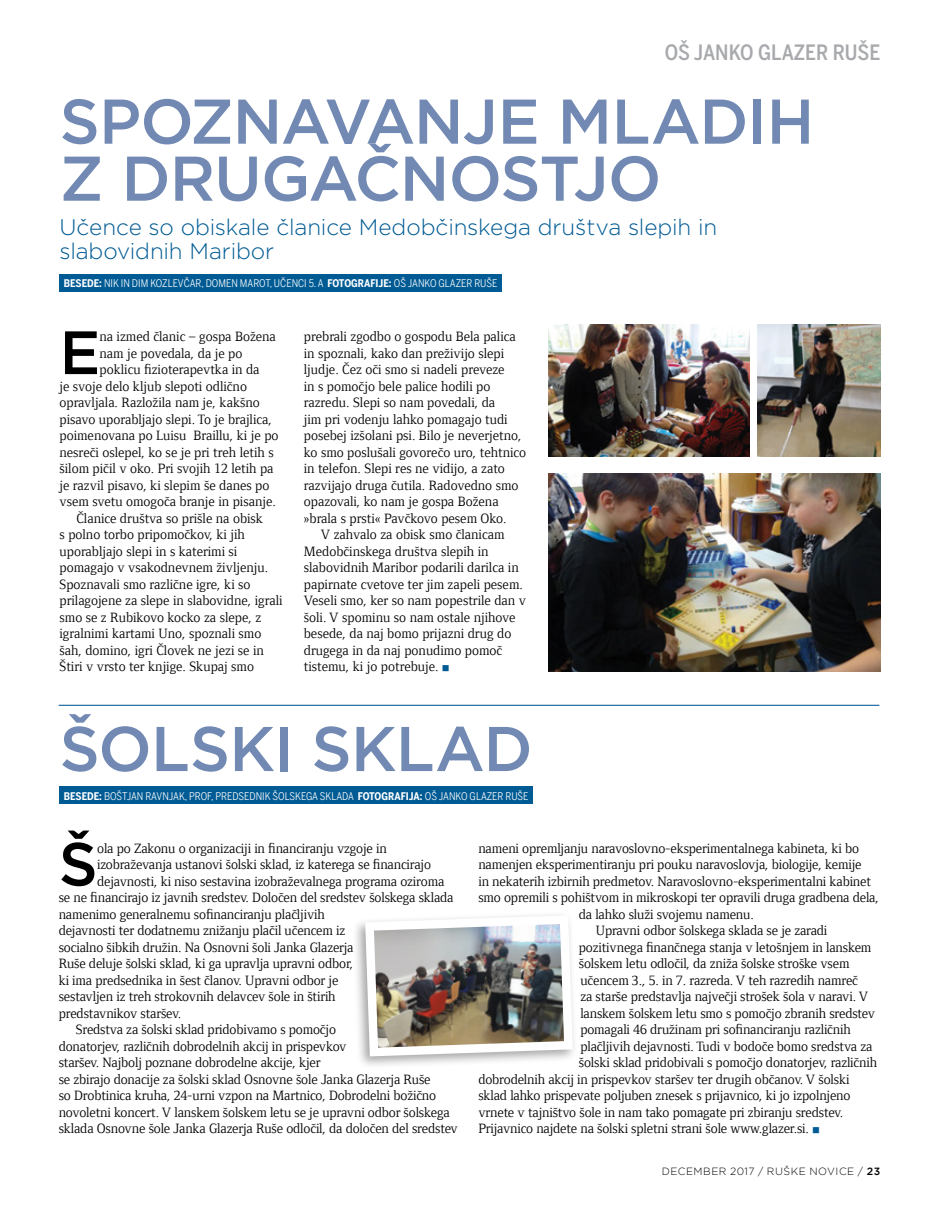
<style>
.page{position:relative;width:944px;height:1212px;background:#fff}
.page>*{position:absolute;margin:0;border:0;box-sizing:border-box;transform-origin:0 0}
.t1{font:500 63px "Gotham";letter-spacing:-.02em;color:#7189b3}
.t2{font:500 61.05px "Gotham";color:#000}
.t3{font:300 22.5px/24px "Gotham";letter-spacing:-.005em;color:#005b94}
.t4{font:500 21px "Benton Sans Cond";color:#a7a9ac}
.t5{font:13.8px "Foundry Form Serif";letter-spacing:-.01em;color:#000}
.t6{font:10.5px "Benton Sans Cond";color:#fff}
.t7{font:300 10.5px "Gotham";letter-spacing:.045em;color:#000}
.s1{font-weight:700}
.s2{color:#005b94}
.s3{font-weight:500}
</style>
<div class="page">
<img style="left:548px;top:325px;width:201px;height:132px">
<img style="left:758px;top:325px;width:122px;height:132px">
<img style="left:548px;top:473px;width:332px;height:198px">
<hr style="left:59px;top:705px;width:820px;height:1px;background:#005b94">
<div style="left:60px;top:274px;width:442px;height:18px;background:#005b94"></div>
<div style="left:60px;top:787px;width:473px;height:17px;background:#005b94"></div>
<div style="left:352px;top:910px;width:226px;height:159px;background:#000;opacity:.35"></div>
<img style="left:361px;top:911px;width:216px;height:150px">
<p class="t4" style="left:665px;top:40px;width:217px">OŠ JANKO GLAZER RUŠE</p>
<p class="t1" style="left:60px;top:80px;width:217px">SPOZNAVANJE</p>
<p class="t1" style="left:557px;top:80px;width:41px">MLADI</p>
<p class="t1" style="left:767px;top:80px;width:49px">H</p>
<p class="t1" style="left:60px;top:137px;width:603px">Z DRUGAČNOSTJO</p>
<p class="t3" style="left:60px;top:214px;width:659px">Učence so obiskale članice Medobčinskega društva slepih in slabovidnih Maribor</p>
<p class="t6" style="left:64px;top:277px;width:361px"><span class="s1">BESEDE:</span> NIK IN DIM KOZLEVČAR, DOMEN MAROT, UČENCI 5. A <span class="s1">FOTOGRAFIJE:</span> OŠ JANKO</p>
<p class="t6" style="left:439px;top:277px;width:24px">GLAZER</p>
<p class="t6" style="left:475px;top:277px;width:25px">RUŠE</p>
<p class="t2" style="left:60px;top:313px;width:42px">E</p>
<p class="t5" style="left:99px;top:329px;width:178px">na izmed članic – gospa Božena</p>
<p class="t5" style="left:99px;top:345px;width:144px">nam je povedala, da je po</p>
<p class="t5" style="left:99px;top:362px;width:162px">poklicu fizioterapevtka in da</p>
<p class="t5" style="left:60px;top:378px;width:189px">je svoje delo kljub slepoti odlično</p>
<p class="t5" style="left:60px;top:395px;width:202px">opravljala. Razložila nam je, kakšno</p>
<p class="t5" style="left:60px;top:411px;width:214px">pisavo uporabljajo slepi. To je brajlica,</p>
<p class="t5" style="left:60px;top:428px;width:221px">poimenovana po Luisu Braillu, ki je po</p>
<p class="t5" style="left:60px;top:444px;width:216px">nesreči oslepel, ko se je pri treh letih s</p>
<p class="t5" style="left:60px;top:461px;width:216px">šilom pičil v oko. Pri svojih 12 letih pa</p>
<p class="t5" style="left:60px;top:477px;width:211px">je razvil pisavo, ki slepim še danes po</p>
<p class="t5" style="left:60px;top:494px;width:218px">vsem svetu omogoča branje in pisanje.</p>
<p class="t5" style="left:77px;top:510px;width:188px">Članice društva so prišle na obisk</p>
<p class="t5" style="left:60px;top:527px;width:187px">s polno torbo pripomočkov, ki jih</p>
<p class="t5" style="left:60px;top:543px;width:179px">uporabljajo slepi in s katerimi si</p>
<p class="t5" style="left:60px;top:560px;width:210px">pomagajo v vsakodnevnem življenju.</p>
<p class="t5" style="left:60px;top:576px;width:193px">Spoznavali smo različne igre, ki so</p>
<p class="t5" style="left:60px;top:593px;width:225px">prilagojene za slepe in slabovidne, igrali</p>
<p class="t5" style="left:60px;top:609px;width:203px">smo se z Rubikovo kocko za slepe, z</p>
<p class="t5" style="left:60px;top:626px;width:203px">igralnimi kartami Uno, spoznali smo</p>
<p class="t5" style="left:60px;top:642px;width:206px">šah, domino, igri Človek ne jezi se in</p>
<p class="t5" style="left:60px;top:659px;width:196px">Štiri v vrsto ter knjige. Skupaj smo</p>
<p class="t5" style="left:304px;top:329px;width:213px">prebrali zgodbo o gospodu Bela palica</p>
<p class="t5" style="left:304px;top:345px;width:202px">in spoznali, kako dan preživijo slepi</p>
<p class="t5" style="left:304px;top:362px;width:202px">ljudje. Čez oči smo si nadeli preveze</p>
<p class="t5" style="left:304px;top:378px;width:188px">in s pomočjo bele palice hodili po</p>
<p class="t5" style="left:304px;top:395px;width:193px">razredu. Slepi so nam povedali, da</p>
<p class="t5" style="left:304px;top:411px;width:205px">jim pri vodenju lahko pomagajo tudi</p>
<p class="t5" style="left:304px;top:428px;width:219px">posebej izšolani psi. Bilo je neverjetno,</p>
<p class="t5" style="left:304px;top:444px;width:224px">ko smo poslušali govorečo uro, tehtnico</p>
<p class="t5" style="left:304px;top:461px;width:202px">in telefon. Slepi res ne vidijo, a zato</p>
<p class="t5" style="left:304px;top:477px;width:216px">razvijajo druga čutila. Radovedno smo</p>
<p class="t5" style="left:304px;top:494px;width:196px">opazovali, ko nam je gospa Božena</p>
<p class="t5" style="left:304px;top:510px;width:204px">»brala s prsti« Pavčkovo pesem Oko.</p>
<p class="t5" style="left:321px;top:527px;width:185px">V zahvalo za obisk smo članicam</p>
<p class="t5" style="left:304px;top:543px;width:186px">Medobčinskega društva slepih in</p>
<p class="t5" style="left:304px;top:560px;width:216px">slabovidnih Maribor podarili darilca in</p>
<p class="t5" style="left:304px;top:576px;width:221px">papirnate cvetove ter jim zapeli pesem.</p>
<p class="t5" style="left:304px;top:593px;width:224px">Veseli smo, ker so nam popestrile dan v</p>
<p class="t5" style="left:304px;top:609px;width:213px">šoli. V spominu so nam ostale njihove</p>
<p class="t5" style="left:304px;top:626px;width:209px">besede, da naj bomo prijazni drug do</p>
<p class="t5" style="left:304px;top:642px;width:200px">drugega in da naj ponudimo pomoč</p>
<p class="t5" style="left:304px;top:659px;width:147px">tistemu, ki jo potrebuje. <span class="s2">■</span></p>
<p class="t1" style="left:60px;top:707px;width:126px">ŠOLSKI</p>
<p class="t1" style="left:311px;top:707px;width:44px">SKLAD</p>
<p class="t6" style="left:64px;top:790px;width:392px"><span class="s1">BESEDE:</span> BOŠTJAN RAVNJAK, PROF, PREDSEDNIK ŠOLS KEGA SKLADA <span class="s1">FOTOGRAFIJA:</span> OŠ JANKO</p>
<p class="t6" style="left:470px;top:790px;width:24px">GLAZER</p>
<p class="t6" style="left:506px;top:790px;width:25px">RUŠE</p>
<p class="t2" style="left:59px;top:824px;width:41px">Š</p>
<p class="t5" style="left:97px;top:840px;width:291px">ola po Zakonu o organizaciji in financiranju vzgoje in</p>
<p class="t5" style="left:478px;top:840px;width:382px">nameni opremljanju naravoslovno-eksperimentalnega kabineta, ki bo</p>
<p class="t5" style="left:478px;top:857px;width:385px">namenjen eksperimentiranju pri pouku naravoslovja, biologije, kemije</p>
<p class="t5" style="left:478px;top:873px;width:394px">in nekaterih izbirnih predmetov. Naravoslovno-eksperimentalni kabinet</p>
<p class="t5" style="left:478px;top:890px;width:402px">smo opremili s pohištvom in mikroskopi ter opravili druga gradbena dela,</p>
<p class="t5" style="left:579px;top:906px;width:176px">da lahko služi svojemu namenu.</p>
<p class="t5" style="left:596px;top:923px;width:233px">Upravni odbor šolskega sklada se je zaradi</p>
<p class="t5" style="left:579px;top:939px;width:294px">pozitivnega finančnega stanja v letošnjem in lanskem</p>
<p class="t5" style="left:579px;top:956px;width:272px">šolskem letu odločil, da zniža šolske stroške vsem</p>
<p class="t5" style="left:580px;top:972px;width:279px">učencem 3., 5. in 7. razreda. V teh razredih namreč</p>
<p class="t5" style="left:580px;top:989px;width:289px">za starše predstavlja največji strošek šola v naravi. V</p>
<p class="t5" style="left:580px;top:1005px;width:296px">lanskem šolskem letu smo s pomočjo zbranih sredstev</p>
<p class="t5" style="left:580px;top:1022px;width:272px">pomagali 46 družinam pri sofinanciranju različnih</p>
<p class="t5" style="left:580px;top:1038px;width:293px">plačljivih dejavnosti. Tudi v bodoče bomo sredstva za</p>
<p class="t5" style="left:579px;top:1055px;width:300px">šolski sklad pridobivali s pomočjo donatorjev, različnih</p>
<p class="t5" style="left:478px;top:1071px;width:373px">dobrodelnih akcij in prispevkov staršev ter drugih občanov. V šolski</p>
<p class="t5" style="left:478px;top:1088px;width:374px">sklad lahko prispevate poljuben znesek s prijavnico, ki jo izpolnjeno</p>
<p class="t5" style="left:478px;top:1104px;width:366px">vrnete v tajništvo šole in nam tako pomagate pri zbiranju sredstev.</p>
<p class="t5" style="left:478px;top:1121px;width:343px">Prijavnico najdete na šolski spletni strani šole www.glazer.si. <span class="s2">■</span></p>
<p class="t5" style="left:97px;top:857px;width:335px">izobraževanja ustanovi šolski sklad, iz katerega se financirajo</p>
<p class="t5" style="left:97px;top:873px;width:349px">dejavnosti, ki niso sestavina izobraževalnega programa oziroma</p>
<p class="t5" style="left:59px;top:890px;width:396px">se ne financirajo iz javnih sredstev. Določen del sredstev šolskega sklada</p>
<p class="t5" style="left:59px;top:906px;width:268px">namenimo generalnemu sofinanciranju plačljivih</p>
<p class="t5" style="left:59px;top:923px;width:288px">dejavnosti ter dodatnemu znižanju plačil učencem iz</p>
<p class="t5" style="left:59px;top:939px;width:296px">socialno šibkih družin. Na Osnovni šoli Janka Glazerja</p>
<p class="t5" style="left:59px;top:956px;width:296px">Ruše deluje šolski sklad, ki ga upravlja upravni odbor,</p>
<p class="t5" style="left:59px;top:972px;width:281px">ki ima predsednika in šest članov. Upravni odbor je</p>
<p class="t5" style="left:59px;top:989px;width:278px">sestavljen iz treh strokovnih delavcev šole in štirih</p>
<p class="t5" style="left:59px;top:1005px;width:124px">predstavnikov staršev.</p>
<p class="t5" style="left:76px;top:1022px;width:262px">Sredstva za šolski sklad pridobivamo s pomočjo</p>
<p class="t5" style="left:59px;top:1038px;width:289px">donatorjev, različnih dobrodelnih akcij in prispevkov</p>
<p class="t5" style="left:59px;top:1055px;width:263px">staršev. Najbolj poznane dobrodelne akcije, kjer</p>
<p class="t5" style="left:59px;top:1071px;width:373px">se zbirajo donacije za šolski sklad Osnovne šole Janka Glazerja Ruše</p>
<p class="t5" style="left:59px;top:1088px;width:379px">so Drobtinica kruha, 24-urni vzpon na Martnico, Dobrodelni božično</p>
<p class="t5" style="left:59px;top:1104px;width:393px">novoletni koncert. V lanskem šolskem letu se je upravni odbor šolskega</p>
<p class="t5" style="left:59px;top:1121px;width:401px">sklada Osnovne šole Janka Glazerja Ruše odločil, da določen del sredstev</p>
<p class="t7" style="left:662px;top:1164px;width:220px">DECEMBER 2017 / Ruške novice / <span class="s3">23</span></p>
</div>
